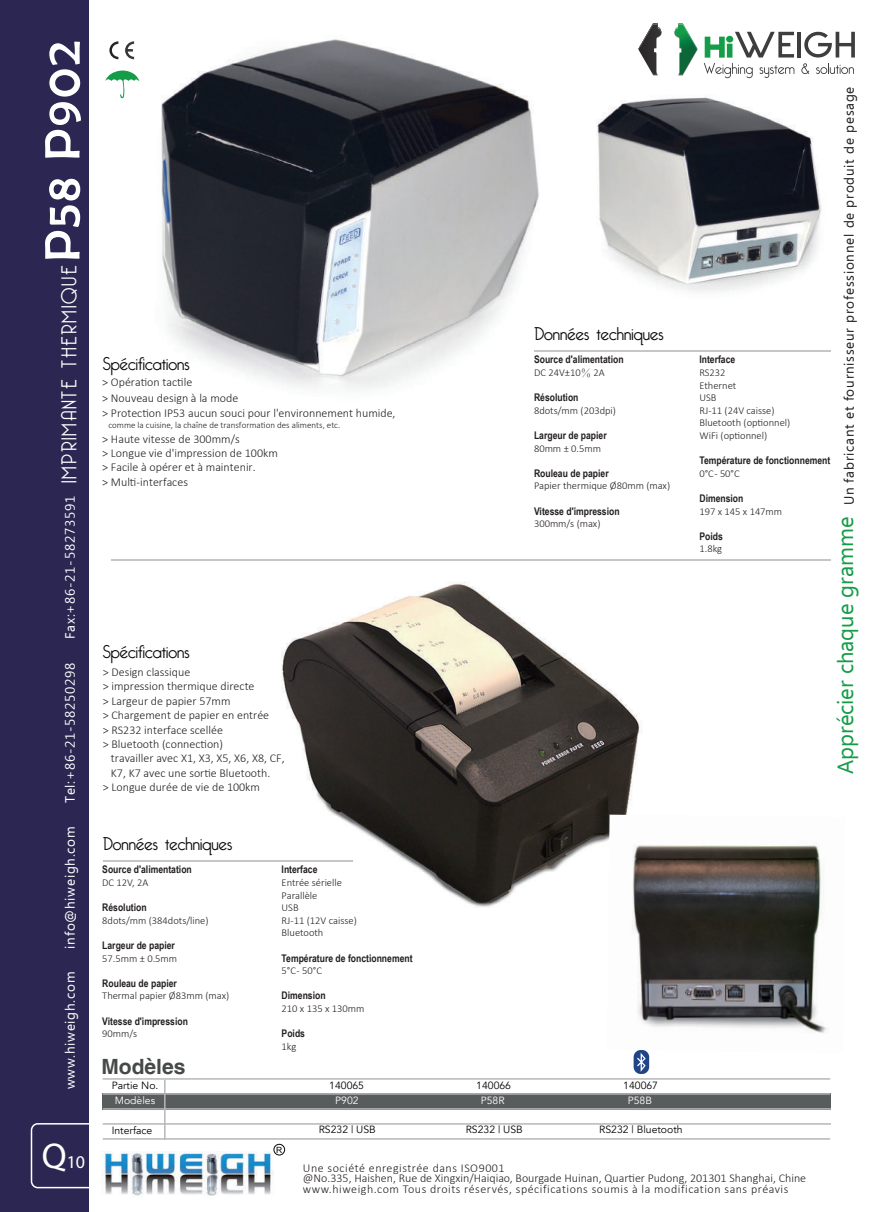
<style>
.page{position:relative;width:893px;height:1212px;background:#fff}
.page>*{position:absolute;margin:0;border:0;box-sizing:border-box;transform-origin:0 0}
.t1{font:50.25px "Berlin Sans FB";letter-spacing:.05em;color:#fff}
.t2{font:21.9px "Ebrima";color:#149c48}
.t3{font:300 21px "Bellerose";letter-spacing:.08em;color:#fff}
.t4{font:700 21px "Helvetica";color:#454a47}
.t5{font:300 18px "Bellerose";color:#090808}
.t6{font:18px "Myriad Pro";color:#fff}
.t7{font:13.5px "Ebrima";letter-spacing:.055em;color:#fff}
.t8{font:13.5px "Ebrima";letter-spacing:.055em;color:#231f20}
.t9{font:300 12px/14.4px "Calibri";color:#231f20}
.t10{font:300 12px/10.5px "Calibri";letter-spacing:.035em;color:#231f20}
.t11{font:300 10.5px/12.6px "Calibri";color:#231f20}
.t12{font:700 10.5px "Arial Narrow";color:#231f20}
.t13{font:10.5px "Avenir";color:#030303}
.t14{font:10.5px "Avenir";color:#fff}
.t15{font:300 9px "Calibri";color:#231f20}
.t16{font:8.55px "Arial";color:#080707}
.s1{font-family:"Adobe Song Std"}
.s2{font-size:36px}
</style>
<div class="page">
<img style="left:116px;top:39px;width:440px;height:351px">
<img style="left:596px;top:68px;width:226px;height:224px">
<img style="left:271px;top:581px;width:371px;height:326px">
<div style="left:0;top:0;width:89px;height:1212px;background:#2c2752"></div>
<img style="left:101px;top:1152px;width:173px;height:44px">
<div style="left:31px;top:1123px;width:65px;height:65px;border:2px solid #fff;border-radius:6px"></div>
<img style="left:626px;top:68px;width:36px;height:20px">
<img style="left:662px;top:48px;width:48px;height:40px">
<svg style="left:638px;top:23px;width:59px;height:51px"></svg>
<svg style="left:704px;top:32px;width:90px;height:46px"></svg>
<hr style="left:797px;top:32px;width:4px;height:26px;background:#3e3e3f">
<svg style="left:801px;top:32px;width:54px;height:42px"></svg>
<div style="left:274px;top:1144px;width:11px;height:11px;border:1px solid #080707;border-radius:50%"></div>
<svg style="left:109px;top:41px;width:25px;height:18px"></svg>
<hr style="left:111px;top:559px;width:719px;height:1px;background:#c4c6c7">
<svg style="left:105px;top:70px;width:34px;height:29px"></svg>
<img style="left:607px;top:815px;width:220px;height:218px">
<hr style="left:534px;top:350px;width:296px;height:1px;background:#c4c6c7">
<hr style="left:103px;top:860px;width:249px;height:1px;background:#c4c6c7">
<img style="left:633px;top:1050px;width:17px;height:23px">
<div style="left:103px;top:1093px;width:727px;height:17px;background:#595c5d"></div>
<hr style="left:164px;top:1080px;width:2px;height:60px;background:#b6b7b9">
<hr style="left:103px;top:1078px;width:727px;height:2px;background:#b6b7b9">
<hr style="left:103px;top:1093px;width:727px;height:2px;background:#b6b7b9">
<hr style="left:103px;top:1108px;width:727px;height:2px;background:#b6b7b9">
<hr style="left:103px;top:1123px;width:727px;height:2px;background:#b6b7b9">
<hr style="left:103px;top:1138px;width:727px;height:2px;background:#b6b7b9">
<h1 class="t1" style="left:35px;top:261px;width:222px;rotate:-90deg">P58 P902</h1>
<h3 class="t3" style="left:57px;top:483px;width:219px;rotate:-90deg">IMPRIMANTE THERMIQUE</h3>
<p class="t7" style="left:60px;top:639px;width:145px;rotate:-90deg">Fax:+86-21-58273591</p>
<p class="t7" style="left:60px;top:803px;width:143px;rotate:-90deg">Tel:+86-21-58250298</p>
<p class="t7" style="left:60px;top:948px;width:124px;rotate:-90deg">info@hiweigh.com</p>
<p class="t7" style="left:60px;top:1089px;width:119px;rotate:-90deg">www.hiweigh.com</p>
<h3 class="t5" style="left:103px;top:353px;width:88px">Spécifications</h3>
<p class="t9" style="left:102px;top:375px;width:295px;line-height:15.1px">&gt; Opération tactile<br>&gt; Nouveau design à la mode<br>&gt; Protection IP53 aucun souci pour l'environnement humide,</p>
<p class="t15" style="left:108px;top:420px;width:233px">comme la cuisine, la chaîne de transformation des aliments, etc.</p>
<p class="t9" style="left:102px;top:431px;width:177px">&gt; Haute vitesse de 300mm/s<br>&gt; Longue vie d'impression de 100km &gt; Facile à opérer et à maintenir.<br>&gt; Multi-interfaces</p>
<h3 class="t5" style="left:103px;top:641px;width:88px">Spécifications</h3>
<p class="t9" style="left:103px;top:665px;width:168px">&gt; Design classique<br>&gt; impression thermique directe<br>&gt; Largeur de papier 57mm<br>&gt; Chargement de papier en entrée &gt; RS232 interface scellée<br>&gt; Bluetooth (connection)</p>
<p class="t9" style="left:111px;top:751px;width:175px">travailler avec X1, X3, X5, X6, X8, CF,</p>
<p class="t9" style="left:111px;top:765px;width:161px">K7, K7 avec une sortie Bluetooth.</p>
<p class="t9" style="left:103px;top:780px;width:159px">&gt; Longue durée de vie de 100km</p>
<h3 class="t5" style="left:103px;top:834px;width:131px">Données techniques</h3>
<p class="t12" style="left:102px;top:862px;width:91px">Source d'alimentation</p>
<p class="t11" style="left:102px;top:876px;width:48px">DC 12V, 2A</p>
<p class="t12" style="left:102px;top:899px;width:46px">Résolution</p>
<p class="t11" style="left:102px;top:914px;width:108px">8dots/mm (384dots/line)</p>
<p class="t12" style="left:102px;top:937px;width:74px">Largeur de papier</p>
<p class="t11" style="left:102px;top:952px;width:76px">57.5mm ± 0.5mm</p>
<p class="t12" style="left:102px;top:975px;width:76px">Rouleau de papier</p>
<p class="t11" style="left:102px;top:989px;width:128px">Thermal papier Ø83mm (max)</p>
<p class="t12" style="left:102px;top:1013px;width:87px">Vitesse d'impression</p>
<p class="t11" style="left:102px;top:1027px;width:36px">90mm/s</p>
<h3 class="t4" style="left:101px;top:1053px;width:86px">Modèles</h3>
<p class="t12" style="left:282px;top:862px;width:37px">Interface</p>
<p class="t11" style="left:282px;top:876px;width:77px">Entrée sérielle<br>Parallèle<br>USB<br>RJ-11 (12V caisse)<br>Bluetooth</p>
<p class="t12" style="left:282px;top:950px;width:132px">Température de fonctionnement</p>
<p class="t11" style="left:282px;top:964px;width:42px">5°C - 50°C</p>
<p class="t12" style="left:282px;top:988px;width:46px">Dimension</p>
<p class="t11" style="left:282px;top:1002px;width:84px">210 x 135 x 130mm</p>
<p class="t12" style="left:282px;top:1025px;width:25px">Poids</p>
<p class="t11" style="left:282px;top:1040px;width:16px">1kg</p>
<h3 class="t5" style="left:534px;top:324px;width:131px">Données techniques</h3>
<p class="t12" style="left:534px;top:352px;width:91px">Source d'alimentation</p>
<p class="t11" style="left:534px;top:366px;width:72px">DC 24V±10<span class="s1">％</span> 2A</p>
<p class="t12" style="left:534px;top:389px;width:46px">Résolution</p>
<p class="t11" style="left:534px;top:404px;width:84px">8dots/mm (203dpi)</p>
<p class="t12" style="left:534px;top:427px;width:74px">Largeur de papier</p>
<p class="t11" style="left:534px;top:442px;width:69px">80mm ± 0.5mm</p>
<p class="t12" style="left:534px;top:465px;width:76px">Rouleau de papier</p>
<p class="t11" style="left:534px;top:479px;width:138px">Papier thermique Ø80mm (max)</p>
<p class="t12" style="left:534px;top:503px;width:87px">Vitesse d'impression</p>
<p class="t11" style="left:534px;top:517px;width:68px">300mm/s (max)</p>
<p class="t13" style="left:112px;top:1079px;width:48px">Partie No.</p>
<p class="t13" style="left:329px;top:1079px;width:36px">140065</p>
<p class="t13" style="left:476px;top:1079px;width:36px">140066</p>
<p class="t13" style="left:623px;top:1079px;width:36px">140067</p>
<p class="t14" style="left:115px;top:1094px;width:42px">Modèles</p>
<p class="t14" style="left:335px;top:1094px;width:25px">P902</p>
<p class="t14" style="left:481px;top:1094px;width:25px">P58R</p>
<p class="t14" style="left:628px;top:1094px;width:26px">P58B</p>
<p class="t13" style="left:112px;top:1124px;width:42px">Interface</p>
<p class="t13" style="left:319px;top:1123px;width:59px">RS232 | USB</p>
<p class="t13" style="left:466px;top:1123px;width:59px">RS232 | USB</p>
<p class="t13" style="left:599px;top:1123px;width:85px">RS232 | Bluetooth</p>
<p class="t8" style="left:839px;top:505px;width:420px;rotate:-90deg">Un fabricant et fournisseur professionnel de produit de pesage</p>
<p class="t12" style="left:699px;top:352px;width:37px">Interface</p>
<p class="t11" style="left:699px;top:366px;width:92px">RS232<br>Ethernet<br>USB<br>RJ-11 (24V caisse)<br>Bluetooth (optionnel)<br>WiFi (optionnel)</p>
<p class="t12" style="left:699px;top:452px;width:132px">Température de fonctionnement</p>
<p class="t11" style="left:699px;top:467px;width:42px">0°C - 50°C</p>
<p class="t12" style="left:699px;top:490px;width:46px">Dimension</p>
<p class="t11" style="left:699px;top:505px;width:84px">197 x 145 x 147mm</p>
<p class="t12" style="left:699px;top:528px;width:25px">Poids</p>
<p class="t11" style="left:699px;top:542px;width:24px">1.8kg</p>
<h2 class="t2" style="left:830px;top:774px;width:259px;rotate:-90deg">Apprécier chaque gramme</h2>
<h3 class="t6" style="left:42px;top:1150px;width:45px"><span class="s2">Q</span>10</h3>
<p class="t16" style="left:276px;top:1144px;width:8px">R</p>
<p class="t10" style="left:303px;top:1162px;width:505px">Une société enregistrée dans ISO9001<br>@No.335, Haishen, Rue de Xingxin/Haiqiao, Bourgade Huinan, Quartier Pudong, 201301 Shanghai, Chine www.hiweigh.com Tous droits réservés, spécifications soumis à la modification sans préavis</p>
</div>
